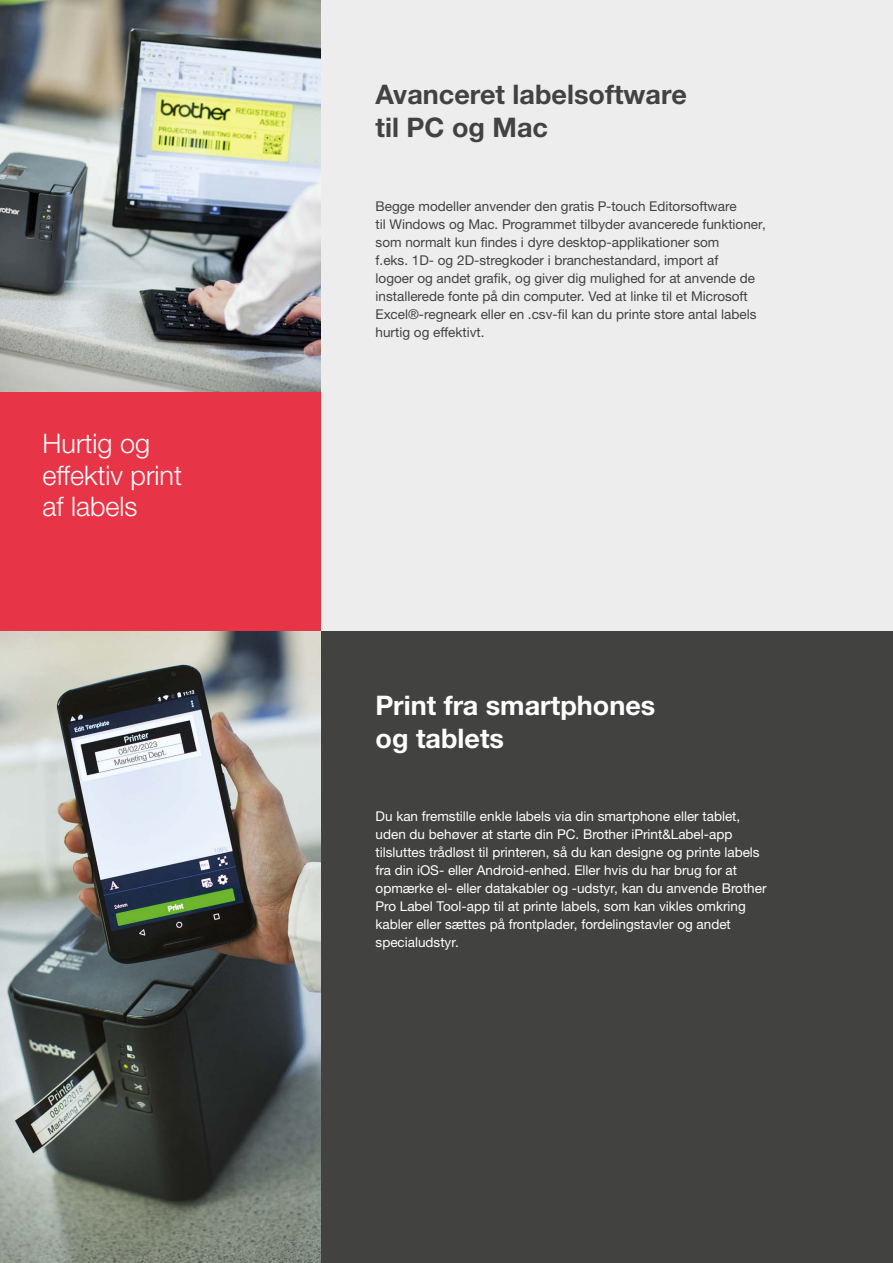
<style>
.page{position:relative;width:893px;height:1263px;background:#fff}
.page>*{position:absolute;margin:0;border:0;box-sizing:border-box;transform-origin:0 0}
.t1{font:700 27px/33px "Helvetica Neue LTW1 G";color:#424241}
.t2{font:300 27px/31.5px "Helvetica Neue LTW1 G";color:#fff}
.t3{font:700 27px/33px "Helvetica Neue LTW1 G";color:#fff}
.t4{font:13.5px/18px "Helvetica Neue LTW1 G";color:#fff}
.t5{font:13.5px/18px "Helvetica Neue LTW1 G";color:#424241}
</style>
<div class="page">
<div style="left:320px;top:0;width:573px;height:631px;background:#ededed"></div>
<div style="left:320px;top:631px;width:573px;height:632px;background:#424241"></div>
<div style="left:0;top:391px;width:320px;height:240px;background:#e73446"></div>
<img style="left:0;top:0;width:320px;height:391px">
<img style="left:0;top:631px;width:320px;height:632px">
<h1 class="t2" style="left:43px;top:428px;width:141px">Hurtig og effektiv print af labels</h1>
<h1 class="t1" style="left:376px;top:78px;width:313px">Avanceret labelsoftware til PC og Mac</h1>
<p class="t5" style="left:376px;top:197px;width:392px">Begge modeller anvender den gratis P-touch Editorsoftware<br>til Windows og Mac. Programmet tilbyder avancerede funktioner, som normalt kun findes i dyre desktop-applikationer som<br>f.eks. 1D- og 2D-stregkoder i branchestandard, import af<br>logoer og andet grafik, og giver dig mulighed for at anvende de installerede fonte på din computer. Ved at linke til et Microsoft Excel®-regneark eller en .csv-fil kan du printe store antal labels hurtig og effektivt.</p>
<h1 class="t3" style="left:376px;top:688px;width:281px">Print fra smartphones og tablets</h1>
<p class="t4" style="left:376px;top:807px;width:392px">Du kan fremstille enkle labels via din smartphone eller tablet, uden du behøver at starte din PC. Brother iPrint&amp;Label-app tilsluttes trådløst til printeren, så du kan designe og printe labels fra din iOS- eller Android-enhed. Eller hvis du har brug for at opmærke el- eller datakabler og -udstyr, kan du anvende Brother Pro Label Tool-app til at printe labels, som kan vikles omkring kabler eller sættes på frontplader, fordelingstavler og andet specialudstyr.</p>
</div>
